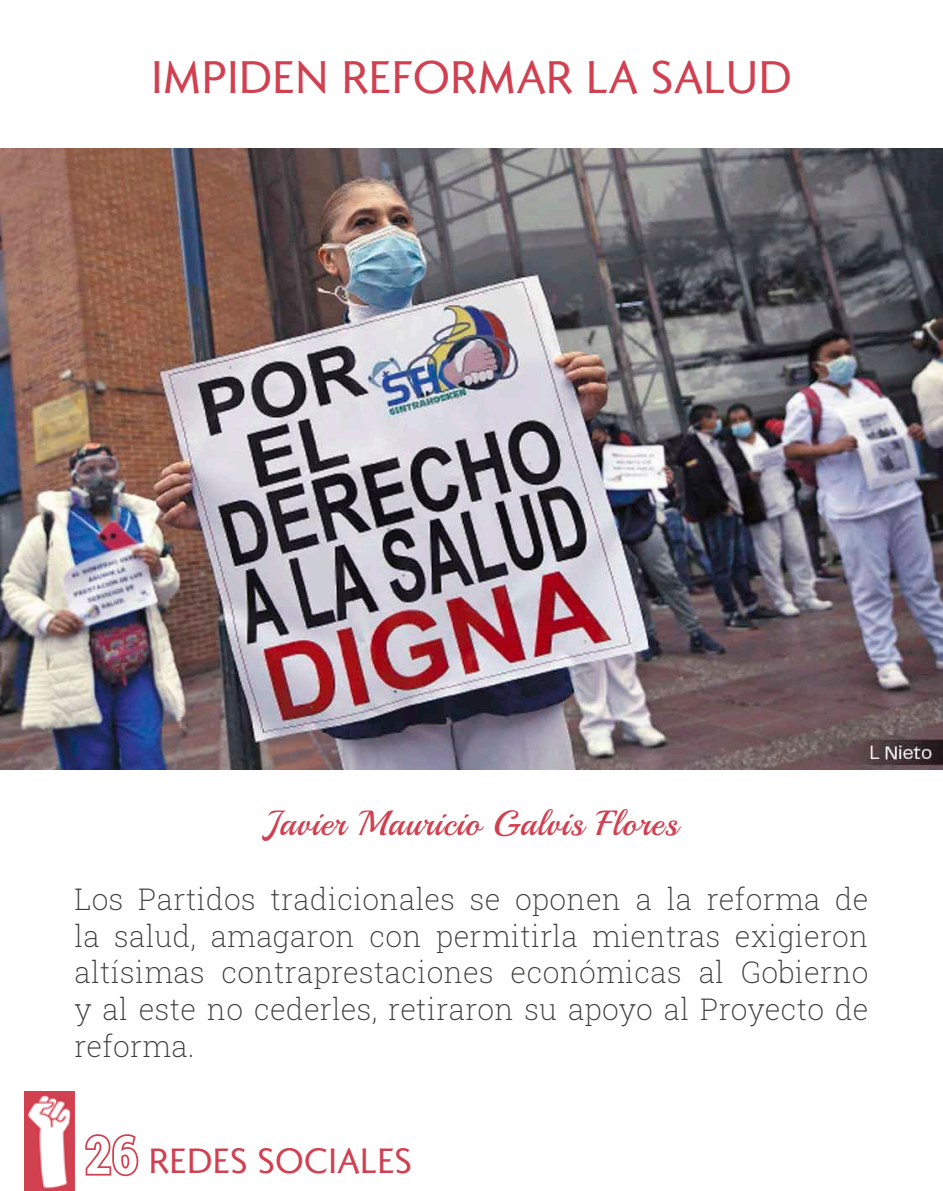
<style>
.page{position:relative;width:943px;height:1191px;background:#fff}
.page>*{position:absolute;margin:0;border:0;box-sizing:border-box;transform-origin:0 0}
.t1{font:45.5px "Romanica";letter-spacing:.01em;color:#d14050}
.t2{font:35px "Playball";letter-spacing:.025em;color:#d14050}
.t3{font:35px "Romanica";letter-spacing:.01em;color:#d14050}
.t4{font:200 29.75px/36.8px "Roboto Slab";letter-spacing:.01em;color:#3c3c3a;text-align:justify}
.s1{font-family:"Roboto Condensed";font-weight:700;font-size:52.5px}
</style>
<div class="page">
<img style="left:0;top:149px;width:943px;height:620px">
<img style="left:25px;top:1091px;width:49px;height:100px">
<h1 class="t1" style="left:151px;top:47px;width:641px">IMPIDEN REFORMAR LA SALUD</h1>
<p class="t2" style="left:265px;top:802px;width:414px">Javier Mauricio Galvis Flores</p>
<p class="t4" style="left:74px;top:879px;width:795px">Los Partidos tradicionales se oponen a la reforma de la salud, amagaron con permitirla mientras exigieron altísimas contraprestaciones económicas al Gobierno y al este no cederles, retiraron su apoyo al Proyecto de reforma.</p>
<p class="t3" style="left:85px;top:1137px;width:328px"><span class="s1">26</span> REDES SOCIALES</p>
</div>
